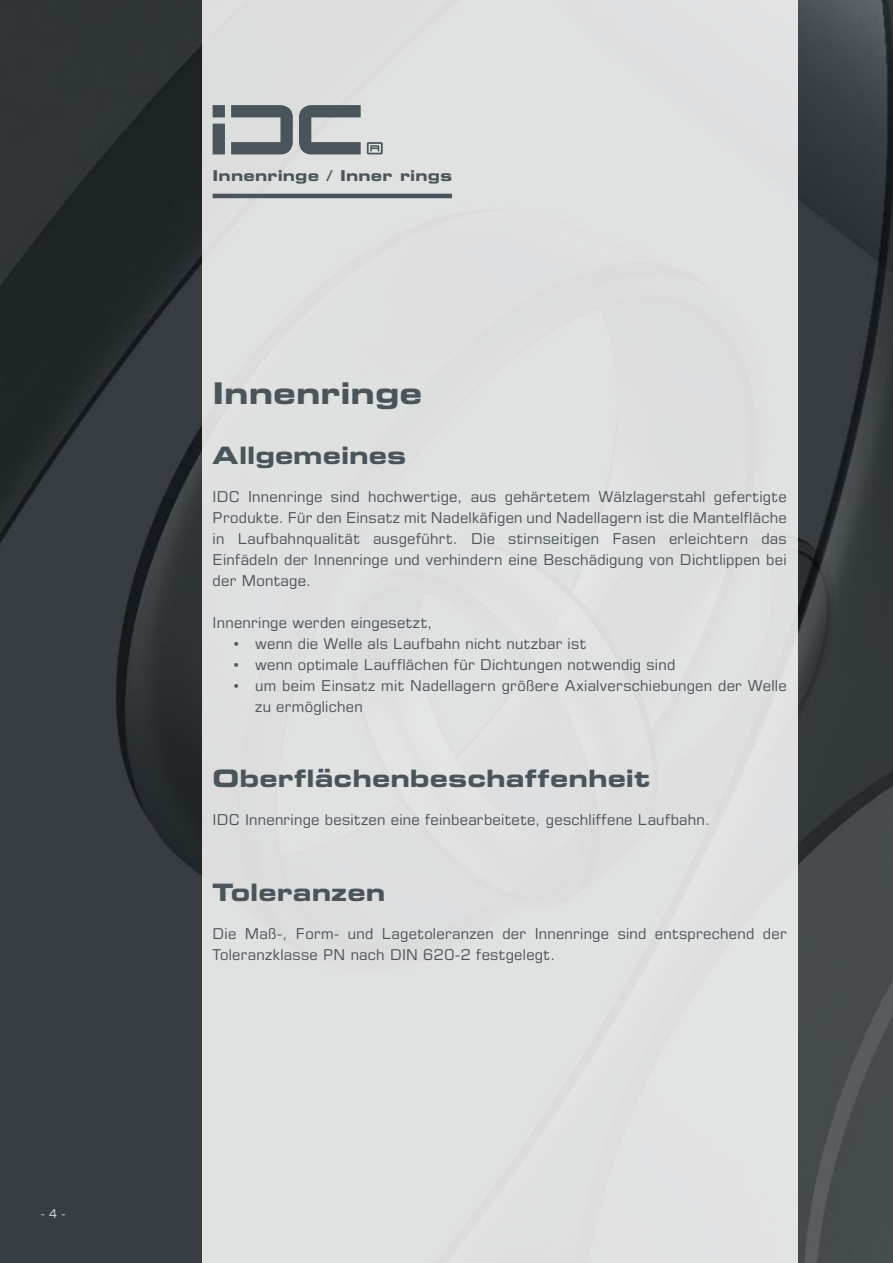
<style>
.page{position:relative;width:893px;height:1263px;background:#fff}
.page>*{position:absolute;margin:0;border:0;box-sizing:border-box;transform-origin:0 0}
.t1{font:30px "Eurostile LT Std Bold Ex 2";letter-spacing:.005em;color:#4a555b}
.t2{font:24px "Eurostile LT Std Bold Ex 2";letter-spacing:.005em;color:#4a555b}
.t3{font:15px/21px "Eurostile LT Std";letter-spacing:.015em;color:#4a555b}
.t4{font:15px "Eurostile LT Std Bold Ex 2";letter-spacing:.015em;color:#4a555b}
.t5{font:12px "Eurostile LT Std";color:#dadee2}
</style>
<div class="page">
<img style="left:0;top:0;width:893px;height:1263px">
<div style="left:202px;top:0;width:595px;height:1263px;background:#e0e1e1"></div>
<hr style="left:213px;top:194px;width:239px;height:4px;background:#4a555b">
<svg style="left:213px;top:105px;width:170px;height:49px"></svg>
<p class="t5" style="left:41px;top:1206px;width:26px">- 4 -</p>
<p class="t4" style="left:213px;top:165px;width:241px">Innenringe / Inner rings</p>
<h1 class="t1" style="left:213px;top:372px;width:211px">Innenringe</h1>
<h2 class="t2" style="left:213px;top:438px;width:195px">Allgemeines</h2>
<p class="t3" style="left:213px;top:485px;width:576px;text-align:justify">IDC Innenringe sind hochwertige, aus gehärtetem Wälzlagerstahl gefertigte Produkte. Für den Einsatz mit Nadelkäfigen und Nadellagern ist die Mantelfläche in Laufbahnqualität ausgeführt. Die stirnseitigen Fasen erleichtern das Einfädeln der Innenringe und verhindern eine Beschädigung von Dichtlippen bei der Montage.</p>
<p class="t3" style="left:213px;top:611px;width:221px">Innenringe werden eingesetzt,</p>
<p class="t3" style="left:234px;top:632px;width:354px">• wenn die Welle als Laufbahn nicht nutzbar ist</p>
<p class="t3" style="left:234px;top:653px;width:443px">• wenn optimale Laufflächen für Dichtungen notwendig sind</p>
<p class="t3" style="left:255px;top:674px;width:533px;text-indent:-21px">• um beim Einsatz mit Nadellagern größere Axialverschiebungen der Welle zu ermöglichen</p>
<h2 class="t2" style="left:213px;top:761px;width:439px">Oberflächenbeschaffenheit</h2>
<p class="t3" style="left:213px;top:809px;width:499px">IDC Innenringe besitzen eine feinbearbeitete, geschliffene Laufbahn.</p>
<h2 class="t2" style="left:213px;top:875px;width:174px">Toleranzen</h2>
<p class="t3" style="left:213px;top:923px;width:576px">Die Maß-, Form- und Lagetoleranzen der Innenringe sind entsprechend der<br>Toleranzklasse PN nach DIN 620-2 festgelegt.</p>
</div>
